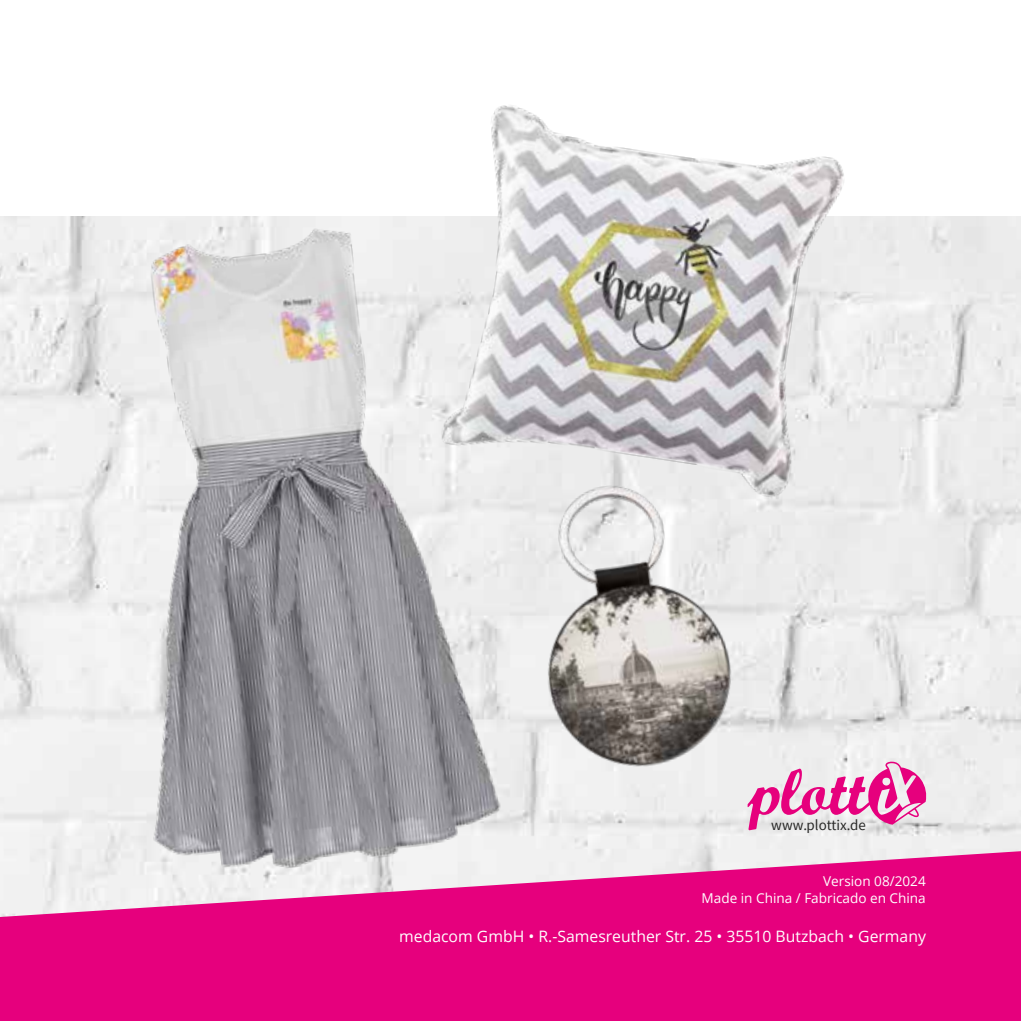
<style>
.page{position:relative;width:1021px;height:1021px;background:#fff}
.page>*{position:absolute;margin:0;border:0;box-sizing:border-box;transform-origin:0 0}
.t1{font:15.75px "Open Sans";color:#fff}
.t2{font:14.85px "Source Sans Pro";color:#282827}
.t3{font:13.5px/17.1px "Open Sans";color:#fff;text-align:right}
</style>
<div class="page">
<img style="left:0;top:216px;width:1020px;height:568px">
<svg style="left:0;top:784px;width:1020px;height:236px;background:#e7218d"></svg>
<svg style="left:867px;top:761px;width:59px;height:69px"></svg>
<img style="left:491px;top:105px;width:513px;height:460px">
<img style="left:27px;top:186px;width:531px;height:713px">
<img style="left:440px;top:417px;width:427px;height:426px">
<p class="t2" style="left:771px;top:815px;width:96px">www.plottix.de</p>
<p class="t3" style="left:701px;top:872px;width:226px">Version 08/2024<br>Made in China / Fabricado en China</p>
<p class="t1" style="left:399px;top:925px;width:528px">medacom GmbH • R.-Samesreuther Str. 25 • 35510 Butzbach • Germany</p>
</div>
